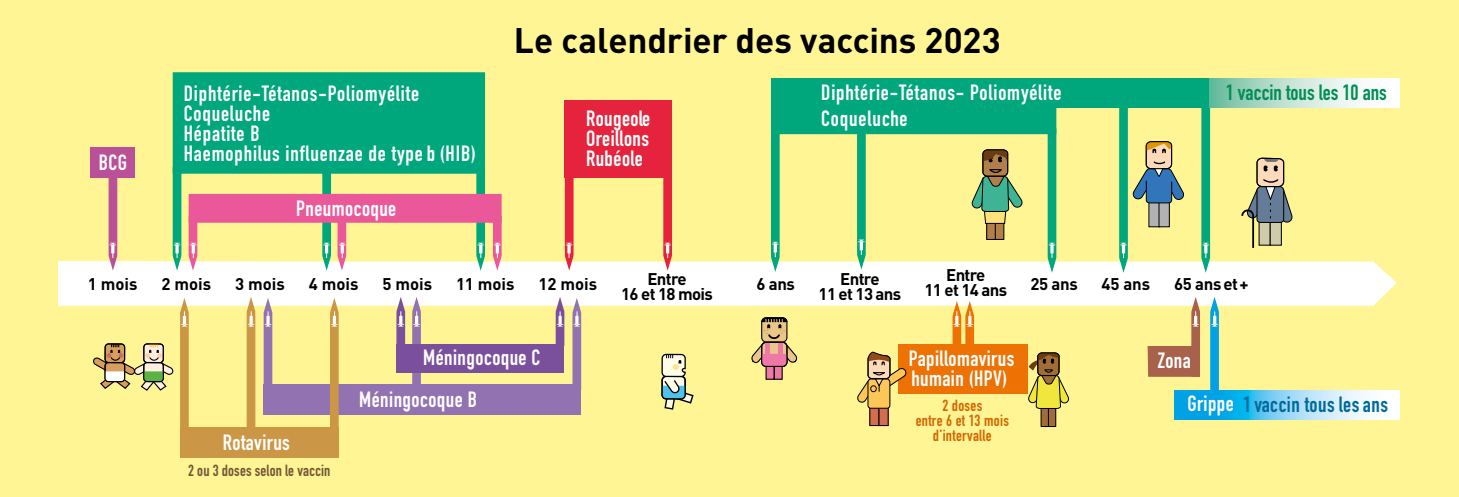
<style>
.page{position:relative;width:1459px;height:497px;background:#fff}
.page>*{position:absolute;margin:0;border:0;box-sizing:border-box;transform-origin:0 0}
.titre_p2_et_3_H1{font:700 35px "DIN Pro";color:#000}
.t1{font:700 21.7px/20.1px "DIN Condensed";letter-spacing:.04em;color:#fff}
.t2{font:700 21.7px/19.9px "DIN Condensed";letter-spacing:.02em;color:#fff}
.t3{font:700 21.7px/44.1px "DIN Condensed";letter-spacing:.02em;color:#006b9b}
.t4{font:700 21.7px "DIN Condensed";color:#008f56}
.t5{font:700 16.8px "DIN Pro";letter-spacing:-.02em;color:#000}
.t6{font:700 16.8px/14.5px "DIN Pro";letter-spacing:-.04em;color:#000;text-align:center}
.t7{font:700 15.92px/15px "DIN Condensed";letter-spacing:.02em;color:#d36602;text-align:center}
.t8{font:700 15.92px "DIN Condensed";letter-spacing:.01em;color:#725738}
.s1{color:#fff}
</style>
<div class="page">
<div style="left:0;top:0;width:1458px;height:496px;background:#fff594"></div>
<div style="left:58px;top:261px;width:1338px;height:44px;background:#fff"></div>
<div style="left:264px;top:384px;width:317px;height:30px;background:#9372b1"></div>
<div style="left:565px;top:100px;width:107px;height:77px;background:#e6233d"></div>
<div style="left:898px;top:344px;width:130px;height:49px;background:#ee7203"></div>
<div style="left:1147px;top:345px;width:53px;height:31px;background:#a8614a"></div>
<div style="left:91px;top:147px;width:44px;height:30px;background:#ba5097"></div>
<div style="left:1174px;top:389px;width:44px;height:29px;background:#00a1e5"></div>
<svg style="left:1218px;top:389px;width:181px;height:29px;background:#a0ddf4"></svg>
<div style="left:173px;top:72px;width:312px;height:101px;background:#00a77d"></div>
<div style="left:771px;top:79px;width:439px;height:29px;background:#00a77d"></div>
<div style="left:189px;top:194px;width:312px;height:28px;background:#eb589a"></div>
<svg style="left:1241px;top:157px;width:51px;height:91px"></svg>
<div style="left:870px;top:406px;width:9px;height:19px;background:#d26e4f"></div>
<div style="left:879px;top:406px;width:9px;height:19px;background:#d26e4f"></div>
<div style="left:878px;top:405px;width:10px;height:20px;border:1px solid #000"></div>
<svg style="left:857px;top:351px;width:50px;height:57px"></svg>
<div style="left:771px;top:104px;width:285px;height:30px;background:#00a77d"></div>
<svg style="left:109px;top:177px;width:8px;height:93px"></svg>
<svg style="left:173px;top:173px;width:8px;height:97px"></svg>
<svg style="left:189px;top:222px;width:8px;height:48px"></svg>
<svg style="left:322px;top:173px;width:9px;height:97px"></svg>
<svg style="left:337px;top:222px;width:9px;height:48px"></svg>
<svg style="left:476px;top:173px;width:9px;height:97px"></svg>
<svg style="left:493px;top:222px;width:8px;height:48px"></svg>
<svg style="left:565px;top:177px;width:8px;height:93px"></svg>
<svg style="left:663px;top:177px;width:9px;height:93px"></svg>
<svg style="left:771px;top:134px;width:8px;height:137px"></svg>
<svg style="left:857px;top:134px;width:8px;height:135px"></svg>
<svg style="left:1047px;top:134px;width:9px;height:138px"></svg>
<svg style="left:1191px;top:296px;width:9px;height:50px"></svg>
<svg style="left:952px;top:300px;width:22px;height:44px"></svg>
<svg style="left:1210px;top:296px;width:8px;height:94px"></svg>
<svg style="left:572px;top:297px;width:9px;height:87px"></svg>
<svg style="left:412px;top:296px;width:9px;height:88px"></svg>
<svg style="left:264px;top:297px;width:8px;height:87px"></svg>
<div style="left:180px;top:427px;width:159px;height:30px;background:#cb9746"></div>
<svg style="left:330px;top:297px;width:9px;height:130px"></svg>
<svg style="left:247px;top:296px;width:8px;height:131px"></svg>
<svg style="left:180px;top:297px;width:9px;height:130px"></svg>
<svg style="left:1201px;top:108px;width:9px;height:164px"></svg>
<div style="left:773px;top:365px;width:9px;height:14px;background:#ee78a6;border:1px solid #000"></div>
<div style="left:765px;top:365px;width:9px;height:14px;background:#ee78a6;border:1px solid #000"></div>
<svg style="left:751px;top:317px;width:47px;height:49px"></svg>
<hr style="left:765px;top:342px;width:4px;height:15px;background:#ee78a6">
<div style="left:778px;top:342px;width:5px;height:15px;background:#ee78a6"></div>
<div style="left:761px;top:341px;width:26px;height:25px;border:1px solid #000;border-radius:4px"></div>
<svg style="left:93px;top:343px;width:81px;height:48px"></svg>
<svg style="left:661px;top:353px;width:33px;height:57px"></svg>
<div style="left:396px;top:343px;width:168px;height:29px;background:#7a509c"></div>
<svg style="left:555px;top:296px;width:9px;height:48px"></svg>
<svg style="left:396px;top:296px;width:9px;height:48px"></svg>
<svg style="left:1119px;top:108px;width:65px;height:164px"></svg>
<svg style="left:1209px;top:79px;width:190px;height:29px;background:#c6e4d8"></svg>
<svg style="left:1028px;top:352px;width:41px;height:74px"></svg>
<div style="left:986px;top:207px;width:17px;height:32px;background:#b17f4a"></div>
<div style="left:986px;top:207px;width:18px;height:32px;border:1px solid #000"></div>
<hr style="left:994px;top:207px;width:1px;height:32px;background:#000">
<svg style="left:971px;top:149px;width:52px;height:75px"></svg>
<p class="t1" style="left:99px;top:152px;width:30px">BCG</p>
<p class="t1" style="left:184px;top:83px;width:294px">Diphtérie-Tétanos-Poliomyélite<br>Coqueluche<br>Hépatite B<br>Haemophilus influenzae de type b (HIB)</p>
<p class="t2" style="left:296px;top:198px;width:102px">Pneumocoque</p>
<p class="titre_p2_et_3_H1" style="left:514px;top:16px;width:488px">Le calendrier des vaccins 2023</p>
<p class="t1" style="left:586px;top:108px;width:66px;text-align:justify">Rougeole Oreillons Rubéole</p>
<p class="t1" style="left:821px;top:79px;width:242px;line-height:25.9px">Diphtérie-Tétanos- Poliomyélite<br>Coqueluche</p>
<p class="t4" style="left:1225px;top:78px;width:163px">1 vaccin tous les 10 ans</p>
<p class="t5" style="left:88px;top:272px;width:51px">1 mois</p>
<p class="t5" style="left:162px;top:272px;width:51px">2 mois</p>
<p class="t5" style="left:235px;top:272px;width:51px">3 mois</p>
<p class="t5" style="left:309px;top:272px;width:51px">4 mois</p>
<p class="t5" style="left:382px;top:272px;width:51px">5 mois</p>
<p class="t5" style="left:456px;top:272px;width:60px">11 mois</p>
<p class="t5" style="left:538px;top:272px;width:60px">12 mois</p>
<p class="t6" style="left:621px;top:271px;width:93px">Entre<br>16 et 18 mois</p>
<p class="t6" style="left:924px;top:267px;width:84px">Entre<br>11 et 14 ans</p>
<p class="t5" style="left:840px;top:267px;width:41px">Entre</p>
<p class="t5" style="left:1030px;top:272px;width:49px">25 ans</p>
<p class="t5" style="left:1101px;top:272px;width:50px">45 ans</p>
<p class="t5" style="left:818px;top:282px;width:84px">11 et 13 ans</p>
<p class="t5" style="left:756px;top:272px;width:40px">6 ans</p>
<p class="t5" style="left:1174px;top:272px;width:76px">65 ans et+</p>
<p class="t2" style="left:223px;top:431px;width:68px">Rotavirus</p>
<p class="t8" style="left:188px;top:459px;width:144px">2 ou 3 doses selon le vaccin</p>
<p class="t2" style="left:423px;top:347px;width:119px">Méningocoque C</p>
<p class="t2" style="left:359px;top:388px;width:119px">Méningocoque B</p>
<p class="t2" style="left:908px;top:348px;width:107px">Papillomavirus humain (HPV)</p>
<p class="t7" style="left:915px;top:397px;width:95px">2 doses<br>entre 6 et 13 mois d’intervalle</p>
<p class="t3" style="left:1187px;top:337px;width:202px;text-indent:-30px"><span class="s1">Zona<br>Grippe</span> 1vaccin tous lesans</p>
</div>
